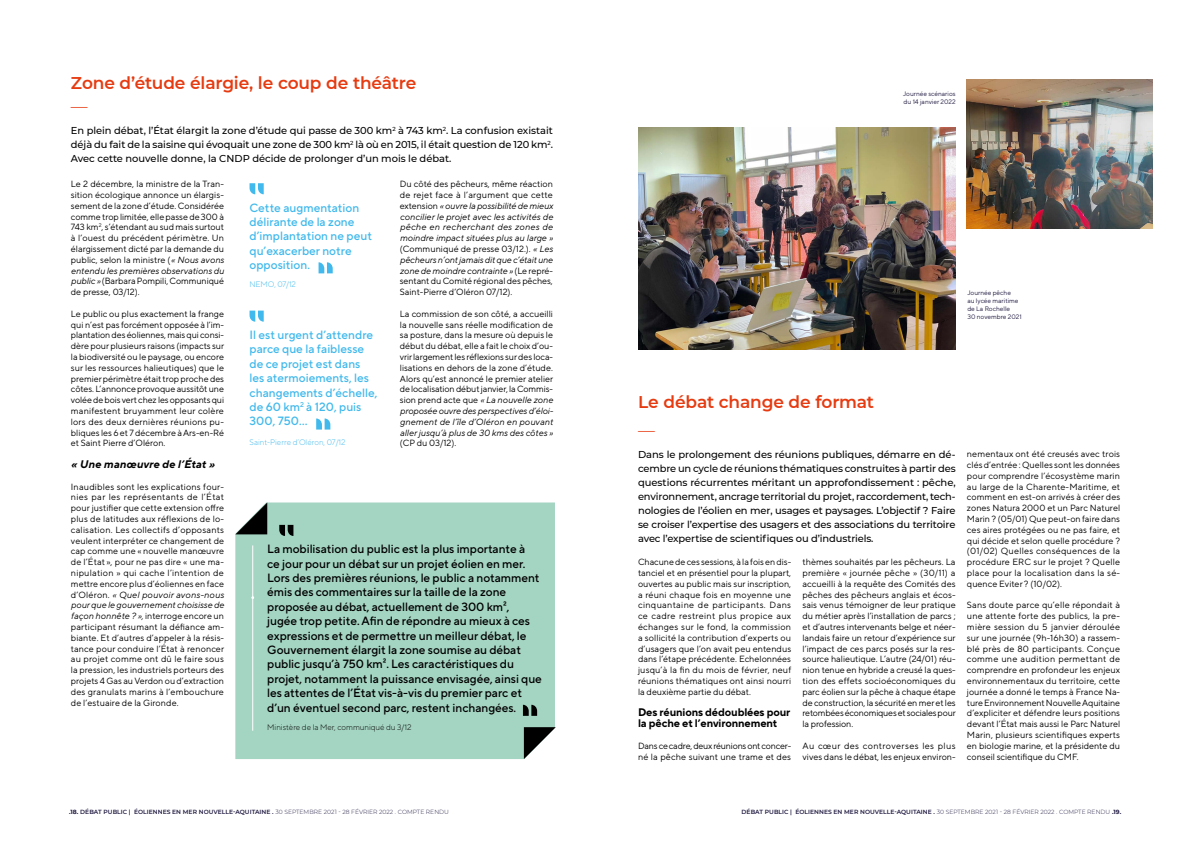
<style>
.page{position:relative;width:1191px;height:842px;background:#fff}
.page>*{position:absolute;margin:0;border:0;box-sizing:border-box;transform-origin:0 0}
.t1{font:600 17px "Montserrat";letter-spacing:-.01em;color:#e63b11}
.t2{font:300 17px "Montserrat";color:#e63b11}
.t3{font:500 12px/14.4px "TT Norms Pro";letter-spacing:-.005em;color:#000}
.t4{font:500 12px/14.4px "TT Norms Pro";color:#41b9ec}
.t5{font:700 11px/10.8px "TT Norms Pro";letter-spacing:-.01em;color:#000}
.t6{font:italic 700 11px "TT Norms Pro";letter-spacing:.01em;color:#000}
.t7{font:500 10px/14px "Montserrat";letter-spacing:-.01em;color:#000;text-align:justify}
.t8{font:9px/10.8px "TT Norms Pro";color:#000;text-align:justify}
.t9{font:italic 9px/10.8px "TT Norms Pro";letter-spacing:-.005em;color:#000;text-align:justify}
.t10{font:9px/10.8px "TT Norms Pro";letter-spacing:-.02em;color:#000}
.t11{font:300 8px "TT Norms Pro";color:#41b9ec}
.t12{font:300 8px "TT Norms Pro";color:#000}
.t13{font:6.5px/7.8px "TT Norms Pro";color:#201a41}
.t14{font:600 6px "Montserrat";letter-spacing:.005em;color:#201a41}
.s1{font-style:italic}
.s2{font-style:normal}
.s3{font-weight:700}
.s4{font-weight:300}
</style>
<div class="page">
<svg style="left:249px;top:183px;width:15px;height:11px"></svg>
<svg style="left:318px;top:262px;width:15px;height:11px"></svg>
<svg style="left:249px;top:311px;width:15px;height:11px"></svg>
<svg style="left:316px;top:418px;width:14px;height:12px"></svg>
<div style="left:235px;top:502px;width:320px;height:257px;background:#a4d4c2"></div>
<svg style="left:279px;top:525px;width:14px;height:11px"></svg>
<svg style="left:523px;top:705px;width:14px;height:11px"></svg>
<svg style="left:235px;top:502px;width:32px;height:32px"></svg>
<svg style="left:524px;top:727px;width:32px;height:32px"></svg>
<hr style="left:252px;top:545px;width:1px;height:186px;background:#fff">
<img style="left:638px;top:128px;width:317px;height:221px">
<img style="left:967px;top:79px;width:185px;height:149px">
<h1 class="t1" style="left:71px;top:71px;width:347px">Zone d’étude élargie, le coup de théâtre</h1>
<h1 class="t2" style="left:71px;top:94px;width:18px">—</h1>
<p class="t7" style="left:71px;top:123px;width:483px">En plein débat, l’État élargit la zone d’étude qui passe de 300 km<sup>2</sup> à 743 km<sup>2</sup>. La confusion existait déjà du fait de la saisine qui évoquait une zone de 300 km<sup>2</sup> là où en 2015, il était question de 120 km<sup>2</sup>.<br>Avec cette nouvelle donne, la CNDP décide de prolonger d’un mois le débat.</p>
<p class="t8" style="left:71px;top:178px;width:155px">Le 2 décembre, la ministre de la Tran&shy;sition écologique annonce un élargis&shy;sement de la zone d’étude. Considérée comme trop limitée, elle passe de 300 à 743 km<sup>2</sup>, s’étendant au sud mais surtout à l’ouest du précédent périmètre. Un élargissement dicté par la demande du public, selon la ministre (<span class="s1">« Nous avons entendu les premières observations du public »</span> (Barbara Pompili, Communiqué de presse, 03/12).</p>
<p class="t8" style="left:71px;top:308px;width:155px">Le public ou plus exactement la frange qui n’est pas forcément opposée à l’im&shy;plantation des éoliennes, mais qui consi&shy;dère pour plusieurs raisons (impacts sur la biodiversité ou le paysage, ou encore sur les ressources halieutiques) que le premier périmètre était trop proche des côtes. L’annonce provoque aussitôt une volée de bois vert chez les opposants qui manifestent bruyamment leur colère lors des deux dernières réunions pu&shy;bliques les 6 et 7 décembre à Ars-en-Ré et Saint Pierre d’Oléron.</p>
<p class="t6" style="left:71px;top:457px;width:145px">« Une manœuvre de l’État »</p>
<p class="t8" style="left:71px;top:481px;width:155px">Inaudibles sont les explications four&shy;nies par les représentants de l’État pour justifier que cette extension offre plus de latitudes aux réflexions de lo&shy;calisation. Les collectifs d’opposants veulent interpréter ce changement de cap comme une «nouvelle manœuvre de l’État », pour ne pas dire « une ma&shy;nipulation » qui cache l’intention de mettre encore plus d’éoliennes en face d’Oléron. <span class="s1">« Quel pouvoir avons-nous pour que le gouvernement choisisse de façon honnête ? »,</span> interroge encore un participant résumant la défiance am&shy;biante. Et d’autres d’appeler à la résis&shy;tance pour conduire l’État à renoncer au projet comme ont dû le faire sous la pression, les industriels porteurs des projets 4 Gas au Verdon ou d’extraction des granulats marins à l’embouchure de l’estuaire de la Gironde.</p>
<p class="t9" style="left:400px;top:178px;width:155px"><span class="s2">Du côté des pêcheurs, même réaction de rejet face à l’argument que cette extension</span> « ouvre la possibilité de mieux concilier le projet avec les activités de pêche en recherchant des zones de moindre impact situées plus au large » <span class="s2">(Communiqué de presse 03/12.).</span> « Les pêcheurs n’ont jamais dit que c’était une zone de moindre contrainte » <span class="s2">(Le repré&shy;sentant du Comité régional des pêches, Saint-Pierre d’Oléron 07/12).</span></p>
<p class="t8" style="left:400px;top:308px;width:155px">La commission de son côté, a accueilli la nouvelle sans réelle modification de sa posture, dans la mesure où depuis le début du débat, elle a fait le choix d’ou&shy;vrir largement les réflexions sur des loca&shy;lisations en dehors de la zone d’étude.<br>Alors qu’est annoncé le premier atelier de localisation début janvier, la Commis&shy;sion prend acte que <span class="s1">« La nouvelle zone proposée ouvre des perspectives d’éloi&shy;gnement de l’île d’Oléron en pouvant aller jusqu’à plus de 30 kms des côtes »</span></p>
<p class="t8" style="left:400px;top:438px;width:58px">(CP du 03/12).</p>
<h2 class="t4" style="left:249px;top:200px;width:124px">Cette augmentation délirante de la zone d’implantation ne peut qu’exacerber notre opposition.</h2>
<p class="t11" style="left:249px;top:279px;width:48px">NEMO, 07/12</p>
<h2 class="t4" style="left:249px;top:327px;width:129px">Il est urgent d’attendre parce que la faiblesse de ce projet est dans les atermoiements, les changements d’échelle, de 60 km<sup>2</sup> à 120, puis<br>300, 750…</h2>
<p class="t11" style="left:249px;top:437px;width:98px">Saint-Pierre d’Oléron, 07/12</p>
<p class="t3" style="left:267px;top:541px;width:276px">La mobilisation du public est la plus importante à<br>ce jour pour un débat sur un projet éolien en mer.<br>Lors des premières réunions, le public a notamment émis des commentaires sur la taille de la zone proposée au débat, actuellement de 300 km², jugée trop petite. Afin de répondre au mieux à ces expressions et de permettre un meilleur débat, le Gouvernement élargit la zone soumise au débat public jusqu’à 750 km². Les caractéristiques du projet, notamment la puissance envisagée, ainsi que les attentes de l’État vis-à-vis du premier parc et d’un éventuel second parc, restent inchangées.</p>
<p class="t12" style="left:267px;top:722px;width:146px">Ministère de la Mer, communiqué du 3/12</p>
<p class="t13" style="left:903px;top:90px;width:54px">Journée scénarios du 14 janvier 2022</p>
<p class="t13" style="left:967px;top:289px;width:56px">Journée pêche<br>au lycée maritime de La Rochelle<br>30 novembre 2021</p>
<h1 class="t1" style="left:638px;top:390px;width:238px">Le débat change de format</h1>
<h1 class="t2" style="left:638px;top:418px;width:18px">—</h1>
<p class="t7" style="left:638px;top:447px;width:319px">Dans le prolongement des réunions publiques, démarre en dé&shy;cembre un cycle de réunions thématiques construites à partir des questions récurrentes méritant un approfondissement : pêche, environnement, ancrage territorial du projet, raccordement, tech&shy;nologies de l’éolien en mer, usages et paysages. L’objectif ? Faire se croiser l’expertise des usagers et des associations du territoire avec l’expertise de scientifiques ou d’industriels.</p>
<p class="t8" style="left:638px;top:556px;width:155px">Chacune de ces sessions, à la fois en dis&shy;tanciel et en présentiel pour la plupart, ouvertes au public mais sur inscription, a réuni chaque fois en moyenne une cinquantaine de participants. Dans ce cadre restreint plus propice aux échanges sur le fond, la commission a sollicité la contribution d’experts ou d’usagers que l’on avait peu entendus dans l’étape précédente. Echelonnées jusqu’à la fin du mois de février, neuf réunions thématiques ont ainsi nourri la deuxième partie du débat.</p>
<p class="t5" style="left:638px;top:707px;width:154px">Des réunions dédoublées pour la pêche et l’environnement</p>
<p class="t10" style="left:638px;top:740px;width:155px">Dans ce cadre, deux réunions ont concer&shy;né la pêche suivant une trame et des</p>
<p class="t8" style="left:802px;top:556px;width:155px">thèmes souhaités par les pêcheurs. La première « journée pêche » (30/11) a accueilli à la requête des Comités des pêches des pêcheurs anglais et écos&shy;sais venus témoigner de leur pratique du métier après l’installation de parcs ; et d’autres intervenants belge et néer&shy;landais faire un retour d’expérience sur l’impact de ces parcs posés sur la res&shy;source halieutique. L’autre (24/01) réu&shy;nion tenue en hybride a creusé la ques&shy;tion des effets socioéconomiques du parc éolien sur la pêche à chaque étape de construction, la sécurité en mer et les retombées économiques et sociales pour la profession.</p>
<p class="t8" style="left:802px;top:740px;width:155px">Au cœur des controverses les plus vives dans le débat, les enjeux environ-</p>
<p class="t8" style="left:967px;top:448px;width:155px">nementaux ont été creusés avec trois clés d’entrée : Quelles sont les données pour comprendre l’écosystème marin au large de la Charente-Maritime, et comment en est-on arrivés à créer des zones Natura 2000 et un Parc Naturel Marin ? (05/01) Que peut-on faire dans ces aires protégées ou ne pas faire, et qui décide et selon quelle procédure ? (01/02) Quelles conséquences de la procédure ERC sur le projet ? Quelle place pour la localisation dans la sé&shy;quence Eviter? (10/02).</p>
<p class="t8" style="left:967px;top:600px;width:155px">Sans doute parce qu’elle répondait à une attente forte des publics, la pre&shy;mière session du 5 janvier déroulée sur une journée (9h-16h30) a rassem&shy;blé près de 80 participants. Conçue comme une audition permettant de comprendre en profondeur les enjeux environnementaux du territoire, cette journée a donné le temps à France Na&shy;ture Environnement Nouvelle Aquitaine d’expliciter et défendre leurs positions devant l’État mais aussi le Parc Naturel Marin, plusieurs scientifiques experts en biologie marine, et la présidente du conseil scientifique du CMF.</p>
<p class="t14" style="left:69px;top:807px;width:381px"><span class="s3">.18.</span> DÉBAT PUBLIC | ÉOLIENNES EN MER NOUVELLE-AQUITAINE . <span class="s4">30 SEPTEMBRE 2021 - 28 FÉVRIER 2022 . COMPTE RENDU</span></p>
<p class="t14" style="left:741px;top:807px;width:381px">DÉBAT PUBLIC | ÉOLIENNES EN MER NOUVELLE-AQUITAINE . <span class="s4">30 SEPTEMBRE 2021 - 28 FÉVRIER 2022 . COMPTE RENDU</span> <span class="s3">.19.</span></p>
</div>
